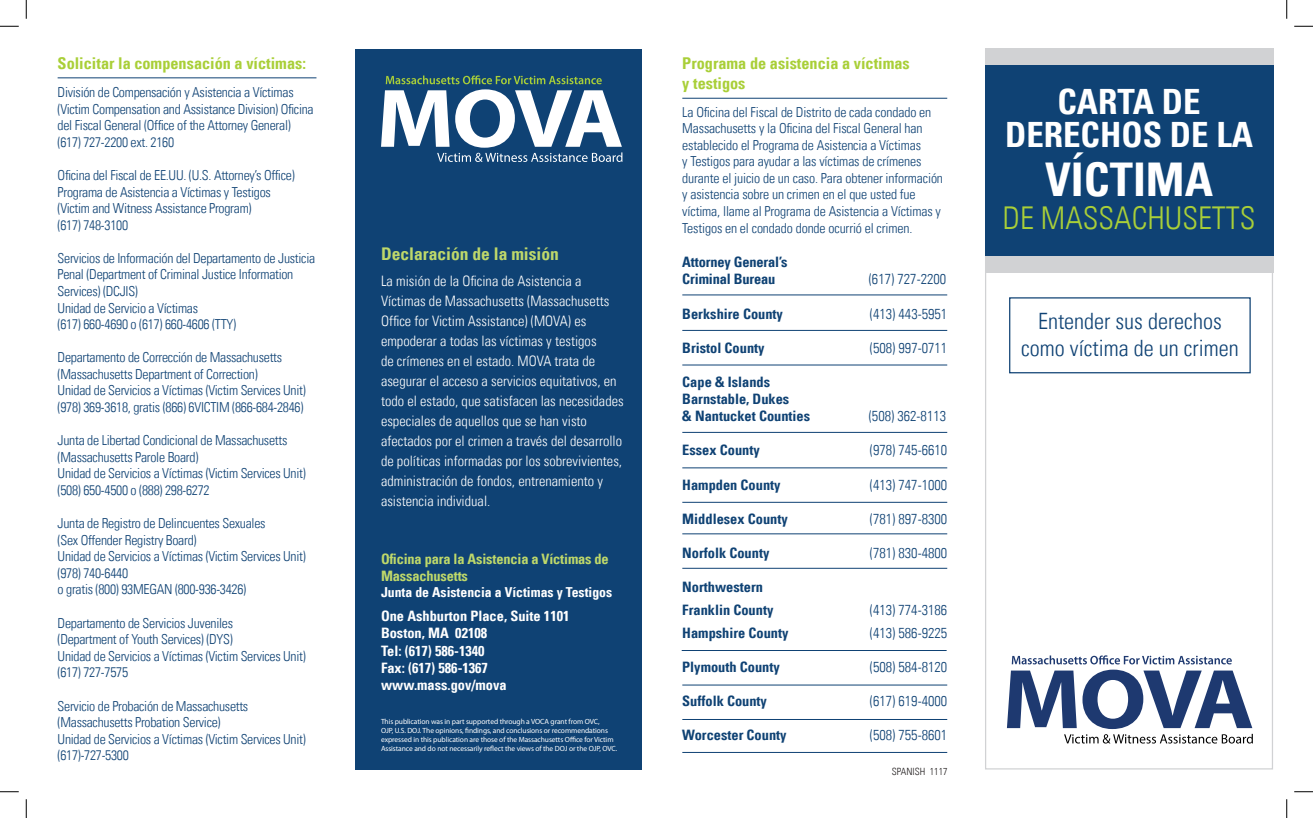
<style>
.page{position:relative;width:1313px;height:818px;background:#fff}
.page>*{position:absolute;margin:0;border:0;box-sizing:border-box;transform-origin:0 0}
.t1{font:700 condensed 46.5px "Univers LT";color:#fff}
.t2{font:700 condensed 34.88px/32.5px "Univers LT";color:#fff;text-align:center}
.t3{font:300 condensed 31.38px "Univers LT";color:#a9cf38}
.t4{font:300 condensed 22.5px/27px "Univers LT";color:#0f4274;text-align:center}
.t5{font:700 condensed 17.5px "Univers LT";color:#bed86a}
.t6{font:700 condensed 16.25px/19.5px "Univers LT";color:#a9cf38}
.t7{font:300 condensed 14.38px/20px "Univers LT";color:#fff}
.t8{font:700 condensed 14.38px/17.2px "Univers LT";color:#0f4274}
.t9{font:300 condensed 14.38px "Univers LT";color:#0f4274}
.t10{font:700 condensed 14.38px/17.2px "Univers LT";color:#fff}
.t11{font:700 condensed 14.38px/17.2px "Univers LT";letter-spacing:-.01em;color:#bed86a}
.t12{font:300 condensed 13.75px/16.5px "Univers LT";letter-spacing:-.02em;color:#0f4274}
.t13{font:700 condensed 13.75px "Univers LT";color:#fff}
.t14{font:300 condensed 10px "Univers LT";color:#231f20}
.t15{font:7.5px/9px "Myriad Pro";letter-spacing:-.01em;color:#fff}
</style>
<div class="page">
<div style="left:985px;top:256px;width:288px;height:16px;background:#d1d2d4"></div>
<div style="left:985px;top:59px;width:288px;height:197px;background:#0f4274"></div>
<div style="left:985px;top:49px;width:288px;height:16px;background:#d1d2d4"></div>
<div style="left:355px;top:49px;width:287px;height:720px;background:#0f4274"></div>
<svg style="left:381px;top:75px;width:241px;height:87px"></svg>
<div style="left:1009px;top:297px;width:241px;height:76px;border:1px solid #0f4274"></div>
<hr style="left:58px;top:77px;width:258px;height:1px;background:#0f4274">
<hr style="left:682px;top:98px;width:265px;height:1px;background:#0f4274">
<hr style="left:682px;top:294px;width:265px;height:1px;background:#0f4274">
<hr style="left:682px;top:467px;width:265px;height:1px;background:#0f4274">
<hr style="left:682px;top:533px;width:265px;height:1px;background:#0f4274">
<hr style="left:682px;top:364px;width:265px;height:1px;background:#0f4274">
<hr style="left:681px;top:650px;width:265px;height:1px;background:#0f4274">
<hr style="left:682px;top:330px;width:265px;height:1px;background:#0f4274">
<hr style="left:682px;top:502px;width:265px;height:1px;background:#0f4274">
<hr style="left:682px;top:568px;width:265px;height:1px;background:#0f4274">
<hr style="left:682px;top:432px;width:265px;height:1px;background:#0f4274">
<hr style="left:682px;top:684px;width:265px;height:1px;background:#0f4274">
<hr style="left:682px;top:719px;width:265px;height:1px;background:#0f4274">
<hr style="left:682px;top:752px;width:265px;height:1px;background:#0f4274">
<svg style="left:1007px;top:655px;width:245px;height:88px"></svg>
<svg style="left:0;top:25px;width:19px;height:2px"></svg>
<svg style="left:1294px;top:25px;width:18px;height:2px"></svg>
<svg style="left:0;top:791px;width:19px;height:1px"></svg>
<svg style="left:1294px;top:791px;width:18px;height:1px"></svg>
<svg style="left:25px;top:0;width:2px;height:19px"></svg>
<svg style="left:25px;top:799px;width:2px;height:19px"></svg>
<svg style="left:1286px;top:0;width:1px;height:19px"></svg>
<svg style="left:1286px;top:799px;width:1px;height:19px"></svg>
<p class="t6" style="left:58px;top:54px;width:250px">Solicitar la compensación a víctimas:</p>
<p class="t12" style="left:58px;top:84px;width:258px">División de Compensación y Asistencia a Víctimas (Victim Compensation and Assistance Division) Oficina del Fiscal General (Office of the Attorney General) (617) 727-2200 ext. 2160</p>
<p class="t12" style="left:58px;top:167px;width:239px">Oficina del Fiscal de EE.UU. (U.S. Attorney’s Office)<br>Programa de Asistencia a Víctimas y Testigos (Victim and Witness Assistance Program)<br>(617) 748-3100</p>
<p class="t12" style="left:58px;top:250px;width:259px">Servicios de Información del Departamento de Justicia Penal (Department of Criminal Justice Information Services) (DCJIS)<br>Unidad de Servicio a Víctimas<br>(617) 660-4690 o (617) 660-4606 (TTY)</p>
<p class="t12" style="left:58px;top:349px;width:250px">Departamento de Corrección de Massachusetts (Massachusetts Department of Correction)<br>Unidad de Servicios a Víctimas (Victim Services Unit) (978) 369-3618, gratis (866) 6VICTIM (866-684-2846)</p>
<p class="t12" style="left:58px;top:432px;width:250px">Junta de Libertad Condicional de Massachusetts (Massachusetts Parole Board)<br>Unidad de Servicios a Víctimas (Victim Services Unit) (508) 650-4500 o (888) 298-6272</p>
<p class="t12" style="left:58px;top:515px;width:250px">Junta de Registro de Delincuentes Sexuales<br>(Sex Offender Registry Board)<br>Unidad de Servicios a Víctimas (Victim Services Unit) (978) 740-6440<br>o gratis (800) 93MEGAN (800-936-3426)</p>
<p class="t12" style="left:58px;top:614px;width:250px">Departamento de Servicios Juveniles<br>(Department of Youth Services) (DYS)<br>Unidad de Servicios a Víctimas (Victim Services Unit) (617) 727-7575</p>
<p class="t12" style="left:58px;top:697px;width:250px">Servicio de Probación de Massachusetts (Massachusetts Probation Service)<br>Unidad de Servicios a Víctimas (Victim Services Unit) (617)-727-5300</p>
<p class="t5" style="left:381px;top:243px;width:179px">Declaración de la misión</p>
<p class="t7" style="left:381px;top:271px;width:244px">La misión de la Oficina de Asistencia a Víctimas de Massachusetts (Massachusetts Office for Victim Assistance) (MOVA) es empoderar a todas las víctimas y testigos<br>de crímenes en el estado. MOVA trata de asegurar el acceso a servicios equitativos, en todo el estado, que satisfacen las necesidades especiales de aquellos que se han visto afectados por el crimen a través del desarrollo de políticas informadas por los sobrevivientes, administración de fondos, entrenamiento y asistencia individual.</p>
<p class="t11" style="left:381px;top:549px;width:229px">Oficina para la Asistencia a Víctimas de<br>Massachusetts</p>
<p class="t13" style="left:381px;top:584px;width:233px">Junta de Asistencia a Víctimas y Testigos</p>
<p class="t10" style="left:381px;top:607px;width:190px">One Ashburton Place, Suite 1101<br>Boston, MA 02108<br>Tel: (617) 586-1340<br>Fax: (617) 586-1367 www.mass.gov/mova</p>
<p class="t15" style="left:381px;top:717px;width:238px">This publication was in part supported through a VOCA grant from OVC,<br>OJP, U.S. DOJ. The opinions, findings, and conclusions or recommendations expressed in this publication are those of the Massachusetts Office for Victim Assistance and do not necessarily reflect the views of the DOJ or the OJP, OVC.</p>
<p class="t6" style="left:682px;top:54px;width:229px">Programa de asistencia a víctimas y testigos</p>
<p class="t12" style="left:682px;top:103px;width:262px">La Oficina del Fiscal de Distrito de cada condado en Massachusetts y la Oficina del Fiscal General han establecido el Programa de Asistencia a Víctimas<br>y Testigos para ayudar a las víctimas de crímenes durante el juicio de un caso. Para obtener información y asistencia sobre un crimen en el que usted fue víctima, llame al Programa de Asistencia a Víctimas y Testigos en el condado donde ocurrió el crimen.</p>
<p class="t8" style="left:682px;top:253px;width:107px">Attorney General’s<br>Criminal Bureau</p>
<p class="t9" style="left:868px;top:271px;width:79px">(617) 727-2200</p>
<p class="t8" style="left:682px;top:305px;width:102px">Berkshire County</p>
<p class="t9" style="left:870px;top:305px;width:79px">(413) 443-5951</p>
<p class="t8" style="left:682px;top:339px;width:84px">Bristol County</p>
<p class="t9" style="left:870px;top:339px;width:79px">(508) 997-0711</p>
<p class="t8" style="left:682px;top:373px;width:129px">Cape &amp; Islands<br>Barnstable, Dukes<br>&amp; Nantucket Counties</p>
<p class="t9" style="left:868px;top:407px;width:79px">(508) 362-8113</p>
<p class="t8" style="left:682px;top:441px;width:79px">Essex County</p>
<p class="t9" style="left:869px;top:442px;width:79px">(978) 745-6610</p>
<p class="t8" style="left:682px;top:476px;width:100px">Hampden County</p>
<p class="t9" style="left:869px;top:476px;width:79px">(413) 747-1000</p>
<p class="t8" style="left:682px;top:510px;width:107px">Middlesex County</p>
<p class="t9" style="left:869px;top:510px;width:79px">(781) 897-8300</p>
<p class="t8" style="left:682px;top:544px;width:89px">Norfolk County</p>
<p class="t9" style="left:869px;top:544px;width:79px">(781) 830-4800</p>
<p class="t8" style="left:682px;top:575px;width:93px;line-height:22.9px">Northwestern<br>Franklin County</p>
<p class="t9" style="left:869px;top:601px;width:79px">(413) 774-3186</p>
<p class="t8" style="left:682px;top:624px;width:108px">Hampshire County</p>
<p class="t9" style="left:869px;top:624px;width:79px">(413) 586-9225</p>
<p class="t8" style="left:682px;top:658px;width:99px">Plymouth County</p>
<p class="t9" style="left:869px;top:658px;width:79px">(508) 584-8120</p>
<p class="t8" style="left:682px;top:692px;width:86px">Suffolk County</p>
<p class="t9" style="left:869px;top:692px;width:79px">(617) 619-4000</p>
<p class="t8" style="left:682px;top:726px;width:106px">Worcester County</p>
<p class="t9" style="left:869px;top:726px;width:79px">(508) 755-8601</p>
<p class="t14" style="left:892px;top:765px;width:57px">SPANISH 1117</p>
<h2 class="t2" style="left:1005px;top:85px;width:249px">CARTA DE<br>DERECHOS DE LA</h2>
<h1 class="t1" style="left:1045px;top:150px;width:169px">VÍCTIMA</h1>
<h3 class="t3" style="left:1002px;top:199px;width:254px">DE MASSACHUSETTS</h3>
<h3 class="t4" style="left:1021px;top:308px;width:219px">Entender sus derechos como víctima de un crimen</h3>
</div>
